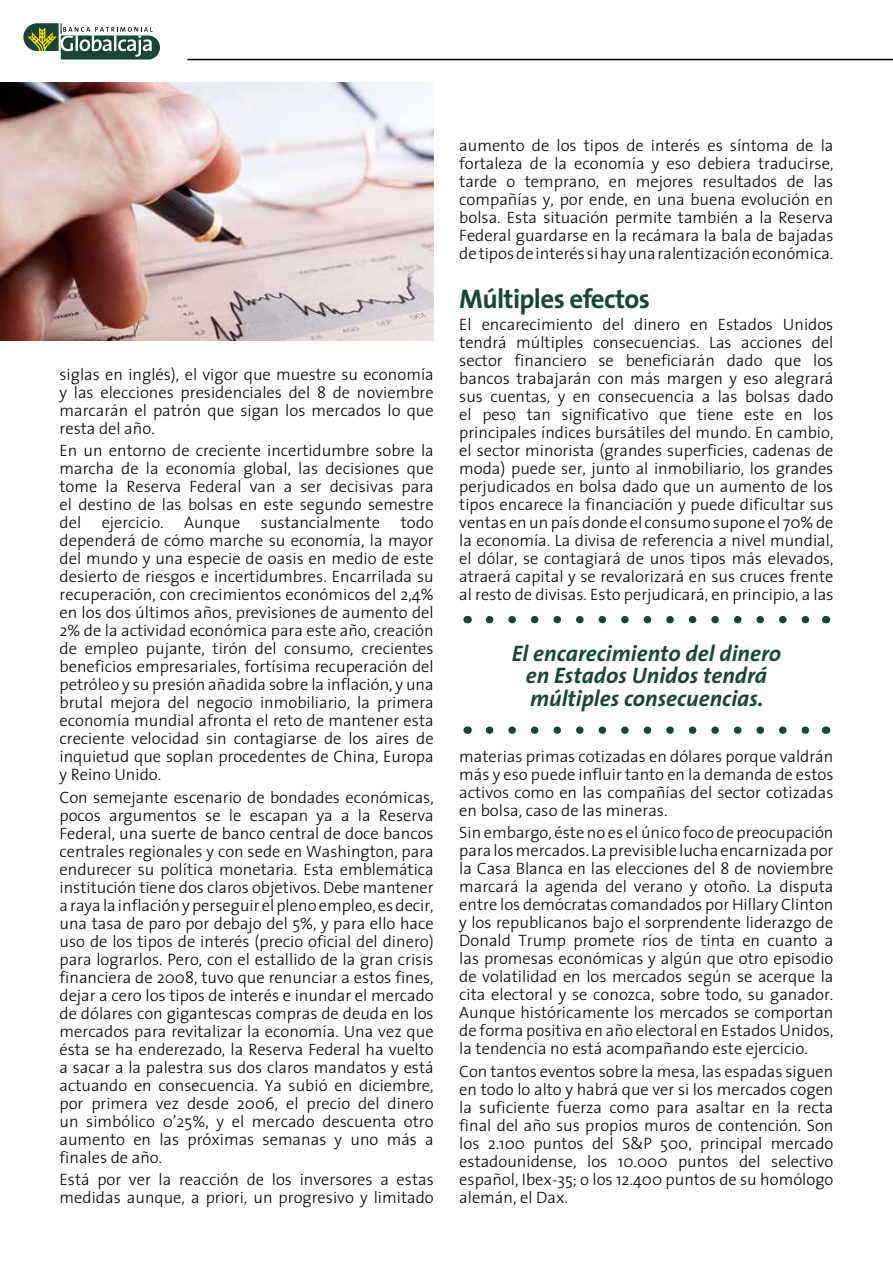
<style>
.page{position:relative;width:893px;height:1263px;background:#fff}
.page>*{position:absolute;margin:0;border:0;box-sizing:border-box;transform-origin:0 0}
.t1{font:700 27px "The Sans";letter-spacing:-.025em;color:#174734}
.t2{font:italic 700 22.5px/22.5px "The Sans";color:#174734;text-align:center}
.t3{font:300 16.5px/18px "The Sans";color:#000;text-align:justify}
</style>
<div class="page">
<svg style="left:23px;top:23px;width:137px;height:37px"></svg>
<svg style="left:468px;top:616px;width:358px;height:7px"></svg>
<svg style="left:468px;top:726px;width:358px;height:8px"></svg>
<svg style="left:489px;top:616px;width:325px;height:7px"></svg>
<svg style="left:489px;top:726px;width:325px;height:8px"></svg>
<hr style="left:188px;top:59px;width:705px;height:1px;background:#000">
<img style="left:0;top:82px;width:434px;height:258px">
<p class="t3" style="left:60px;top:365px;width:376px">siglas en inglés), el vigor que muestre su economía y las elecciones presidenciales del 8 de noviembre marcarán el patrón que sigan los mercados lo que resta del año.</p>
<p class="t3" style="left:60px;top:441px;width:376px">En un entorno de creciente incertidumbre sobre la marcha de la economía global, las decisiones que tome la Reserva Federal van a ser decisivas para el destino de las bolsas en este segundo semestre del ejercicio. Aunque sustancialmente todo dependerá de cómo marche su economía, la mayor del mundo y una especie de oasis en medio de este desierto de riesgos e incertidumbres. Encarrilada su recuperación, con crecimientos económicos del 2,4% en los dos últimos años, previsiones de aumento del 2% de la actividad económica para este año, creación de empleo pujante, tirón del consumo, crecientes beneficios empresariales, fortísima recuperación del petróleo y su presión añadida sobre la inflación, y una brutal mejora del negocio inmobiliario, la primera economía mundial afronta el reto de mantener esta creciente velocidad sin contagiarse de los aires de inquietud que soplan procedentes de China, Europa y Reino Unido.</p>
<p class="t3" style="left:60px;top:787px;width:376px">Con semejante escenario de bondades económicas, pocos argumentos se le escapan ya a la Reserva Federal, una suerte de banco central de doce bancos centrales regionales y con sede en Washington, para endurecer su política monetaria. Esta emblemática institución tiene dos claros objetivos. Debe mantener a raya la inflación y perseguir el pleno empleo, es decir, una tasa de paro por debajo del 5%, y para ello hace uso de los tipos de interés (precio oficial del dinero) para lograrlos. Pero, con el estallido de la gran crisis financiera de 2008, tuvo que renunciar a estos fines, dejar a cero los tipos de interés e inundar el mercado de dólares con gigantescas compras de deuda en los mercados para revitalizar la economía. Una vez que ésta se ha enderezado, la Reserva Federal ha vuelto a sacar a la palestra sus dos claros mandatos y está actuando en consecuencia. Ya subió en diciembre, por primera vez desde 2006, el precio del dinero un simbólico 0’25%, y el mercado descuenta otro aumento en las próximas semanas y uno más a finales de año.</p>
<p class="t3" style="left:60px;top:1170px;width:376px">Está por ver la reacción de los inversores a estas medidas aunque, a priori, un progresivo y limitado</p>
<p class="t3" style="left:459px;top:136px;width:376px">aumento de los tipos de interés es síntoma de la fortaleza de la economía y eso debiera traducirse, tarde o temprano, en mejores resultados de las compañías y, por ende, en una buena evolución en bolsa. Esta situación permite también a la Reserva Federal guardarse en la recámara la bala de bajadas de tipos de interés si hay una ralentización económica.</p>
<h1 class="t1" style="left:459px;top:276px;width:192px">Múltiples efectos</h1>
<p class="t3" style="left:459px;top:315px;width:376px">El encarecimiento del dinero en Estados Unidos tendrá múltiples consecuencias. Las acciones del sector financiero se beneficiarán dado que los bancos trabajarán con más margen y eso alegrará sus cuentas, y en consecuencia a las bolsas dado el peso tan significativo que tiene este en los principales índices bursátiles del mundo. En cambio, el sector minorista (grandes superficies, cadenas de moda) puede ser, junto al inmobiliario, los grandes perjudicados en bolsa dado que un aumento de los tipos encarece la financiación y puede dificultar sus ventas en un país donde el consumo supone el 70% de la economía. La divisa de referencia a nivel mundial, el dólar, se contagiará de unos tipos más elevados, atraerá capital y se revalorizará en sus cruces frente al resto de divisas. Esto perjudicará, en principio, a las</p>
<h2 class="t2" style="left:512px;top:641px;width:271px">El encarecimiento del dinero en Estados Unidos tendrá múltiples consecuencias.</h2>
<p class="t3" style="left:459px;top:747px;width:376px">materias primas cotizadas en dólares porque valdrán más y eso puede influir tanto en la demanda de estos activos como en las compañías del sector cotizadas en bolsa, caso de las mineras.</p>
<p class="t3" style="left:459px;top:823px;width:376px">Sin embargo, éste no es el único foco de preocupación para los mercados. La previsible lucha encarnizada por la Casa Blanca en las elecciones del 8 de noviembre marcará la agenda del verano y otoño. La disputa entre los demócratas comandados por Hillary Clinton y los republicanos bajo el sorprendente liderazgo de Donald Trump promete ríos de tinta en cuanto a las promesas económicas y algún que otro episodio de volatilidad en los mercados según se acerque la cita electoral y se conozca, sobre todo, su ganador.<br>Aunque históricamente los mercados se comportan de forma positiva en año electoral en Estados Unidos, la tendencia no está acompañando este ejercicio.</p>
<p class="t3" style="left:459px;top:1061px;width:376px">Con tantos eventos sobre la mesa, las espadas siguen en todo lo alto y habrá que ver si los mercados cogen la suficiente fuerza como para asaltar en la recta final del año sus propios muros de contención. Son los 2.100 puntos del S&amp;P 500, principal mercado estadounidense, los 10.000 puntos del selectivo español, Ibex-35; o los 12.400 puntos de su homólogo alemán, el Dax.</p>
</div>
